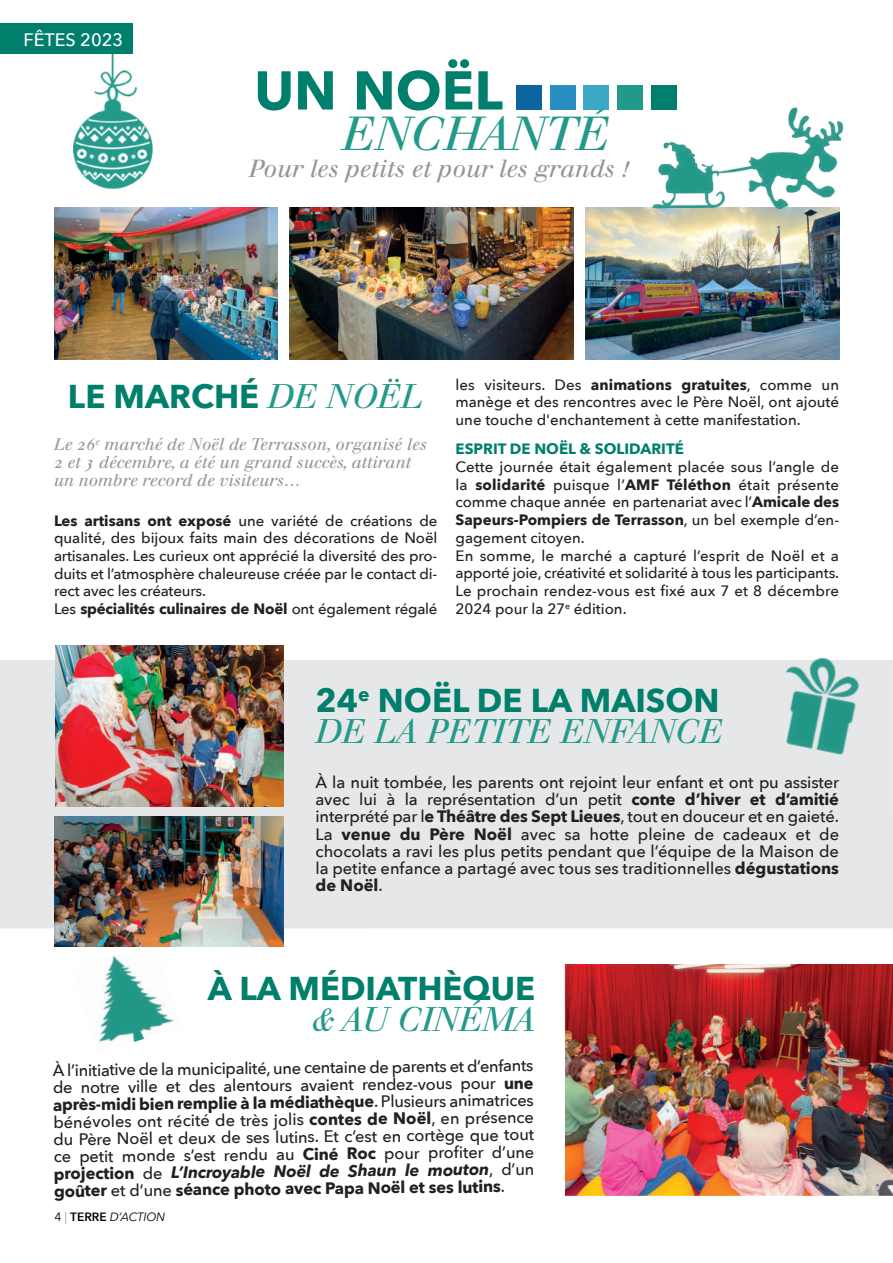
<style>
.page{position:relative;width:893px;height:1263px;background:#fff}
.page>*{position:absolute;margin:0;border:0;box-sizing:border-box;transform-origin:0 0}
.t1{font:700 54px "Avenir Next";color:#007f6d}
.t2{font:46.65px "Justus Italic Oldstyle";color:#23998a}
.t3{font:33.45px "Justus Italic Oldstyle";color:#23998a}
.t4{font:700 33px "Avenir Next";color:#007f6d}
.t5{font:24.15px "Justus Italic Oldstyle";color:#939598}
.t6{font:500 18px "Avenir Next";color:#fff}
.t7{font:500 16.5px/17.2px "Avenir Next";color:#231f20;text-align:justify}
.t8{font:16.5px/17.7px "Justus Italic Oldstyle";color:#939598}
.t9{font:500 15px/17.7px "Avenir Next";color:#231f20}
.t10{font:700 15px "Avenir Next";color:#007f6d}
.t11{font:italic 12px "Avenir Next";letter-spacing:-.02em;color:#000}
.s1{font-family:"Justus Italic Oldstyle";font-weight:400;font-size:33.45px;color:#23998a}
.s2{font-weight:700}
.s3{font-weight:700;font-style:italic}
.s4{font-style:normal}
.s5{font-weight:200;font-style:normal}
.s6{font-weight:600;font-style:normal}
</style>
<div class="page">
<div style="left:0;top:660px;width:893px;height:268px;background:#e6e7e9"></div>
<img style="left:785px;top:657px;width:75px;height:98px">
<img style="left:290px;top:207px;width:284px;height:153px">
<img style="left:74px;top:54px;width:79px;height:136px">
<div style="left:0;top:23px;width:133px;height:31px;background:#007f6d"></div>
<div style="left:651px;top:85px;width:26px;height:25px;background:#007f6d"></div>
<div style="left:617px;top:85px;width:26px;height:25px;background:#23998a"></div>
<div style="left:583px;top:85px;width:26px;height:25px;background:#3ca7c6"></div>
<div style="left:550px;top:85px;width:26px;height:25px;background:#298ec3"></div>
<div style="left:516px;top:85px;width:26px;height:25px;background:#0c659c"></div>
<img style="left:54px;top:207px;width:224px;height:153px">
<img style="left:565px;top:964px;width:328px;height:232px">
<img style="left:98px;top:956px;width:76px;height:86px">
<img style="left:585px;top:207px;width:254px;height:153px">
<img style="left:649px;top:107px;width:195px;height:107px">
<img style="left:54px;top:816px;width:230px;height:131px">
<img style="left:55px;top:646px;width:229px;height:160px">
<p class="t6" style="left:23px;top:28px;width:101px">FÊTES 2023</p>
<h1 class="t1" style="left:254px;top:56px;width:250px">UN NOËL</h1>
<h2 class="t2" style="left:343px;top:106px;width:269px">ENCHANTÉ</h2>
<h3 class="t5" style="left:249px;top:154px;width:381px">Pour les petits et pour les grands !</h3>
<h3 class="t4" style="left:68px;top:374px;width:357px">LE MARCHÉ <span class="s1">DE NOËL</span></h3>
<p class="t8" style="left:54px;top:436px;width:375px">Le 26<sup>e</sup> marché de Noël de Terrasson, organisé les<br>2 et 3 décembre, a été un grand succès, attirant un nombre record de visiteurs…</p>
<p class="t9" style="left:54px;top:512px;width:385px"><span class="s2">Les artisans ont exposé</span> une variété de créations de qualité, des bijoux faits main des décorations de Noël artisanales. Les curieux ont apprécié la diversité des pro&shy;duits et l’atmosphère chaleureuse créée par le contact di&shy;rect avec les créateurs.<br>Les <span class="s2">spécialités culinaires de Noël</span> ont également régalé</p>
<p class="t9" style="left:456px;top:376px;width:385px;text-align:justify">les visiteurs. Des <span class="s2">animations gratuites</span>, comme un manège et des rencontres avec le Père Noël, ont ajouté une touche d'enchantement à cette manifestation.</p>
<p class="t10" style="left:456px;top:439px;width:230px">ESPRIT DE NOËL &amp; SOLIDARITÉ</p>
<p class="t9" style="left:456px;top:458px;width:385px">Cette journée était également placée sous l’angle de la <span class="s2">solidarité</span> puisque l’<span class="s2">AMF Téléthon</span> était présente comme chaque année en partenariat avec l’<span class="s2">Amicale des Sapeurs-Pompiers de Terrasson</span>, un bel exemple d’en&shy;gagement citoyen.<br>En somme, le marché a capturé l’esprit de Noël et a apporté joie, créativité et solidarité à tous les participants.<br>Le prochain rendez-vous est fixé aux 7 et 8 décembre 2024 pour la 27<sup>e</sup> édition.</p>
<h3 class="t4" style="left:316px;top:679px;width:405px">24<sup>e</sup> NOËL DE LA MAISON</h3>
<h3 class="t3" style="left:315px;top:711px;width:409px">DE LA PETITE ENFANCE</h3>
<p class="t7" style="left:315px;top:774px;width:525px">À la nuit tombée, les parents ont rejoint leur enfant et ont pu assister avec lui à la représentation d’un petit <span class="s2">conte d’hiver et d’amitié </span>interprété par l<span class="s2">e Théâtre des Sept Lieues</span>, tout en douceur et en gaieté.<br>La <span class="s2">venue du Père Noël</span> avec sa hotte pleine de cadeaux et de chocolats a ravi les plus petits pendant que l’équipe de la Maison de la petite enfance a partagé avec tous ses traditionnelles <span class="s2">dégustations de Noël</span>.</p>
<h3 class="t4" style="left:208px;top:967px;width:329px">À LA MÉDIATHÈQUE</h3>
<h3 class="t3" style="left:312px;top:999px;width:224px">&amp; AU CINÉMA</h3>
<p class="t7" style="left:52px;top:1064px;width:483px;rotate:-1deg">À l’initiative de la municipalité, une centaine de parents et d’enfants de notre ville et des alentours avaient rendez-vous pour <span class="s2">une après-midi bien remplie à la médiathèque</span>. Plusieurs animatrices bénévoles ont récité de très jolis <span class="s2">contes de Noël</span>, en présence du Père Noël et deux de ses lutins. Et c’est en cortège que tout ce petit monde s’est rendu au <span class="s2">Ciné Roc</span> pour profiter d’une <span class="s2">projection</span> de <span class="s3">L’Incroyable Noël de Shaun le mouton</span>, d’un <span class="s2">goûter</span> et d’une <span class="s2">séance photo avec Papa Noël et ses lutins</span>.</p>
<p class="t11" style="left:55px;top:1209px;width:112px"><span class="s4">4</span> <span class="s5">|</span> <span class="s6">TERRE</span> D’ACTION</p>
</div>
